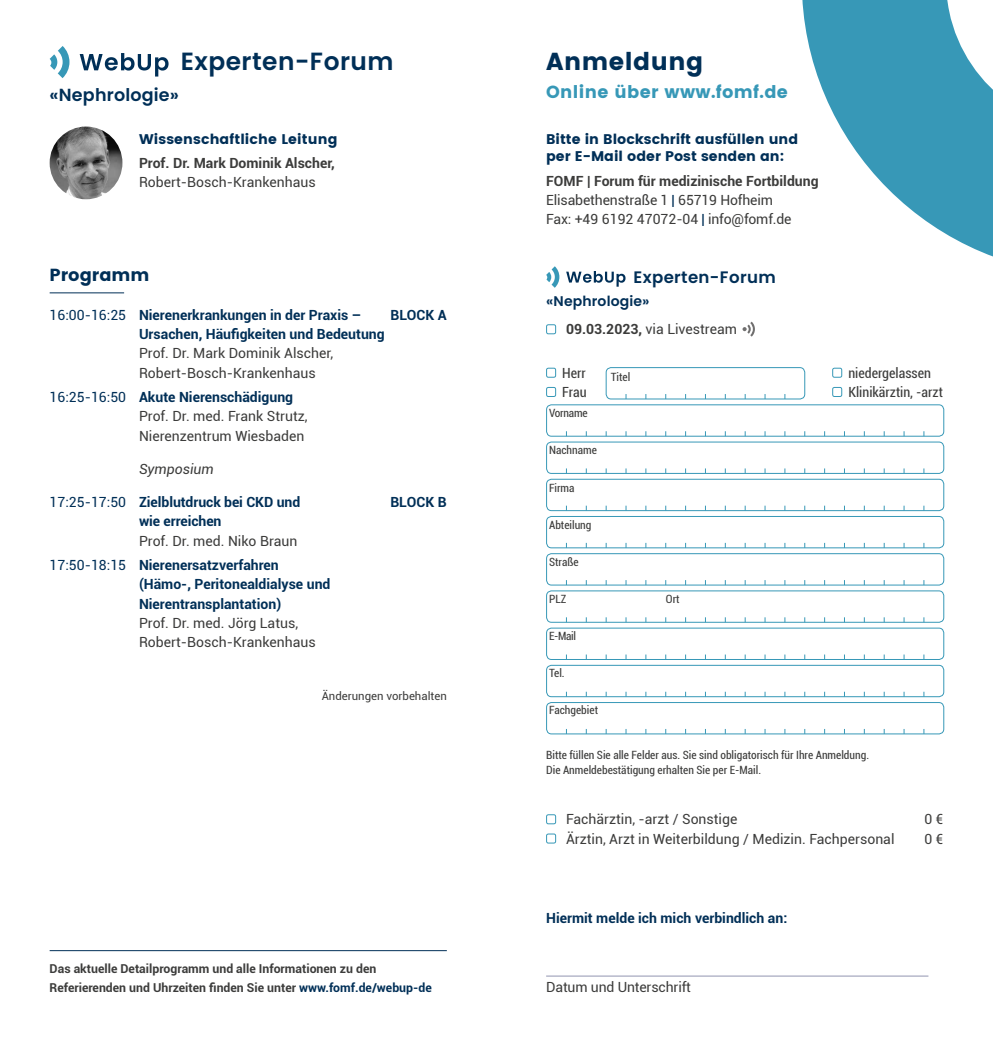
<style>
.page{position:relative;width:993px;height:1042px;background:#fff}
.page>*{position:absolute;margin:0;border:0;box-sizing:border-box;transform-origin:0 0}
.t1{font:600 24.85px "Poppins";letter-spacing:.02em;color:#002f57}
.t2{font:700 24.5px "Poppins";letter-spacing:.02em;color:#002f57}
.t3{font:700 17.5px "Poppins";letter-spacing:.02em;color:#3798b7}
.t4{font:600 17.5px "Poppins";letter-spacing:.01em;color:#002f57}
.t5{font:700 17.5px "Poppins";color:#002f57}
.t6{font:600 16.62px "Poppins";letter-spacing:.02em;color:#002f57}
.t7{font:14px/19.2px "Roboto";color:#3c3c3b}
.t8{font:700 14px/19.2px "Roboto";color:#002f57}
.t9{font:700 14px/17.5px "Poppins";color:#002f57}
.t10{font:condensed 14px/19.2px "Roboto";color:#3c3c3b}
.t11{font:700 14px "Roboto";color:#3c3c3b}
.t12{font:600 14px "Poppins";letter-spacing:.01em;color:#002f57}
.t13{font:italic 14px "Roboto";color:#3c3c3b}
.t14{font:700 12.25px/19.2px "Roboto";color:#3c3c3b}
.t15{font:condensed 11.38px/14.9px "Roboto";color:#3c3c3b}
.t16{font:11.38px "Roboto";color:#3c3c3b}
.t17{font:condensed 11.38px "Roboto";letter-spacing:-.02em;color:#3c3c3b}
.s1{font-weight:400}
.s2{color:#002f57}
.s3{font-weight:700;color:#002f57}
.s4{font-weight:700}
</style>
<div class="page">
<svg style="left:80px;top:53px;width:88px;height:24px"></svg>
<svg style="left:50px;top:46px;width:19px;height:32px"></svg>
<img style="left:50px;top:126px;width:72px;height:73px;border-radius:36px">
<svg style="left:802px;top:0;width:190px;height:256px;fill:#3798b7"></svg>
<div style="left:546px;top:404px;width:397px;height:33px;border:1px solid #3798b7;border-radius:5px"></div>
<div style="left:546px;top:441px;width:397px;height:33px;border:1px solid #3798b7;border-radius:5px"></div>
<div style="left:546px;top:479px;width:397px;height:32px;border:1px solid #3798b7;border-radius:5px"></div>
<div style="left:546px;top:516px;width:397px;height:32px;border:1px solid #3798b7;border-radius:5px"></div>
<div style="left:546px;top:553px;width:397px;height:32px;border:1px solid #3798b7;border-radius:5px"></div>
<div style="left:546px;top:590px;width:397px;height:33px;border:1px solid #3798b7;border-radius:5px"></div>
<div style="left:546px;top:628px;width:397px;height:32px;border:1px solid #3798b7;border-radius:5px"></div>
<div style="left:546px;top:665px;width:397px;height:32px;border:1px solid #3798b7;border-radius:5px"></div>
<div style="left:546px;top:702px;width:397px;height:32px;border:1px solid #3798b7;border-radius:5px"></div>
<div style="left:605px;top:367px;width:199px;height:32px;border:1px solid #3798b7;border-radius:5px"></div>
<div style="left:832px;top:368px;width:9px;height:10px;border:1px solid #3798b7;border-radius:2px"></div>
<div style="left:832px;top:387px;width:9px;height:10px;border:1px solid #3798b7;border-radius:2px"></div>
<div style="left:546px;top:368px;width:10px;height:10px;border:1px solid #3798b7;border-radius:2px"></div>
<div style="left:546px;top:387px;width:10px;height:10px;border:1px solid #3798b7;border-radius:2px"></div>
<hr style="left:546px;top:975px;width:382px;height:1px;background:#9194b0">
<div style="left:546px;top:814px;width:10px;height:10px;border:1px solid #3798b7;border-radius:2px"></div>
<div style="left:546px;top:833px;width:10px;height:10px;border:1px solid #3798b7;border-radius:2px"></div>
<div style="left:546px;top:324px;width:10px;height:10px;border:1px solid #3798b7;border-radius:2px"></div>
<svg style="left:742px;top:322px;width:12px;height:15px"></svg>
<svg style="left:566px;top:271px;width:59px;height:16px"></svg>
<svg style="left:546px;top:266px;width:13px;height:22px"></svg>
<hr style="left:50px;top:950px;width:396px;height:1px;background:#002f57">
<hr style="left:50px;top:292px;width:74px;height:1px;background:#002f57">
<h1 class="t1" style="left:181px;top:47px;width:214px">Experten-Forum</h1>
<p class="t4" style="left:50px;top:85px;width:131px">«Nephrologie»</p>
<p class="t9" style="left:139px;top:130px;width:200px">Wissenschaftliche Leitung</p>
<p class="t11" style="left:139px;top:153px;width:197px">Prof. Dr. Mark Dominik Alscher,</p>
<p class="t7" style="left:139px;top:172px;width:178px">Robert-Bosch-Krankenhaus</p>
<p class="t5" style="left:50px;top:265px;width:101px">Programm</p>
<p class="t8" style="left:50px;top:305px;width:313px"><span class="s1">16:00-16:25</span> Nierenerkrankungen in der Praxis –</p>
<p class="t8" style="left:390px;top:305px;width:58px">BLOCK A</p>
<p class="t8" style="left:139px;top:324px;width:247px">Ursachen, Häufigkeiten und Bedeutung</p>
<p class="t7" style="left:139px;top:343px;width:196px">Prof. Dr. Mark Dominik Alscher,<br>Robert-Bosch-Krankenhaus</p>
<p class="t7" style="left:139px;top:387px;width:170px;text-indent:-89px"><span class="s2">16:25-16:50</span> <span class="s3">Akute Nierenschädigung<br></span>Prof. Dr. med. Frank Strutz,<br>Nierenzentrum Wiesbaden</p>
<p class="t13" style="left:139px;top:459px;width:76px">Symposium</p>
<p class="t8" style="left:50px;top:492px;width:252px"><span class="s1">17:25-17:50</span> Zielblutdruck bei CKD und</p>
<p class="t8" style="left:390px;top:492px;width:58px">BLOCK B</p>
<p class="t8" style="left:139px;top:511px;width:84px">wie erreichen</p>
<p class="t7" style="left:50px;top:528px;width:249px;line-height:24.5px;text-indent:89px">Prof. Dr. med. Niko Braun<br><span class="s2">17:50-18:15</span> <span class="s3">Nierenersatzverfahren</span></p>
<p class="t8" style="left:139px;top:574px;width:193px">(Hämo-, Peritonealdialyse und<br>Nierentransplantation)</p>
<p class="t7" style="left:139px;top:613px;width:178px">Prof. Dr. med. Jörg Latus,<br>Robert-Bosch-Krankenhaus</p>
<p class="t16" style="left:321px;top:688px;width:127px">Änderungen vorbehalten</p>
<p class="t14" style="left:50px;top:958px;width:383px">Das aktuelle Detailprogramm und alle Informationen zu den<br>Referierenden und Uhrzeiten finden Sie unter <span class="s2">www.fomf.de/webup-de</span></p>
<h2 class="t2" style="left:546px;top:48px;width:158px">Anmeldung</h2>
<p class="t3" style="left:546px;top:82px;width:243px">Online über www.fomf.de</p>
<p class="t9" style="left:546px;top:130px;width:253px">Bitte in Blockschrift ausfüllen und per E-Mail oder Post senden an:</p>
<p class="t7" style="left:546px;top:171px;width:274px"><span class="s4">FOMF | Forum für medizinische Fortbildung<br></span>Elisabethenstraße 1 <span class="s2">|</span> 65719 Hofheim<br>Fax: +49 6192 47072-04 <span class="s2">|</span> info@fomf.de</p>
<p class="t6" style="left:633px;top:267px;width:143px">Experten-Forum</p>
<p class="t12" style="left:546px;top:293px;width:105px">«Nephrologie»</p>
<p class="t7" style="left:566px;top:319px;width:172px"><span class="s4">09.03.2023,</span> via Livestream</p>
<p class="t10" style="left:562px;top:363px;width:26px">Herr<br>Frau</p>
<p class="t15" style="left:610px;top:369px;width:21px">Titel</p>
<p class="t17" style="left:549px;top:405px;width:40px">Vorname</p>
<p class="t15" style="left:549px;top:442px;width:49px">Nachname</p>
<p class="t15" style="left:549px;top:480px;width:27px">Firma</p>
<p class="t15" style="left:549px;top:517px;width:44px">Abteilung</p>
<p class="t15" style="left:549px;top:554px;width:31px">Straße</p>
<p class="t15" style="left:549px;top:591px;width:19px">PLZ</p>
<p class="t15" style="left:665px;top:591px;width:15px">Ort</p>
<p class="t15" style="left:549px;top:628px;width:29px">E-Mail</p>
<p class="t15" style="left:549px;top:665px;width:17px">Tel.</p>
<p class="t15" style="left:549px;top:702px;width:50px">Fachgebiet</p>
<p class="t10" style="left:848px;top:363px;width:96px">niedergelassen<br>Klinikärztin, -arzt</p>
<p class="t15" style="left:546px;top:747px;width:324px">Bitte füllen Sie alle Felder aus. Sie sind obligatorisch für Ihre Anmeldung.<br>Die Anmeldebestätigung erhalten Sie per E-Mail.</p>
<p class="t7" style="left:566px;top:809px;width:173px">Fachärztin, -arzt / Sonstige</p>
<p class="t7" style="left:924px;top:809px;width:20px">0 €</p>
<p class="t7" style="left:566px;top:828px;width:330px">Ärztin, Arzt in Weiterbildung / Medizin. Fachpersonal</p>
<p class="t7" style="left:924px;top:828px;width:20px">0 €</p>
<p class="t8" style="left:546px;top:908px;width:242px">Hiermit melde ich mich verbindlich an:</p>
<p class="t7" style="left:546px;top:977px;width:146px">Datum und Unterschrift</p>
</div>
